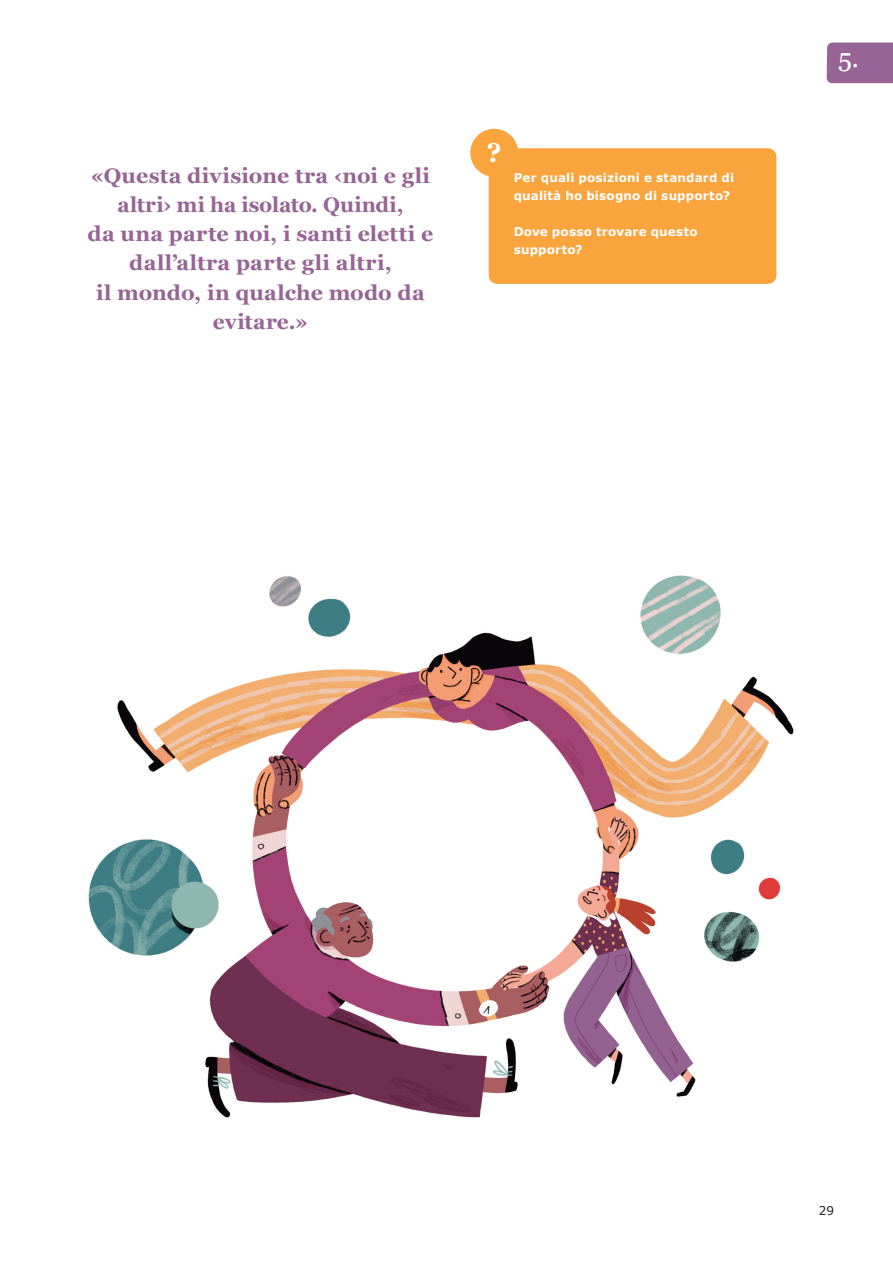
<style>
.page{position:relative;width:893px;height:1263px;background:#fff}
.page>*{position:absolute;margin:0;border:0;box-sizing:border-box;transform-origin:0 0}
.t1{font:700 27.15px "Georgia";color:#fff}
.t2{font:26.1px "Georgia";color:#fff}
.t3{font:700 21px/29.2px "Georgia";letter-spacing:.005em;color:#976595;text-align:center}
.t4{font:700 12px/18px "Verdana";letter-spacing:.015em;color:#fff}
.t5{font:12px "Verdana";color:#231f20}
</style>
<div class="page">
<img style="left:88px;top:575px;width:706px;height:543px">
<div style="left:826px;top:42px;width:67px;height:42px;background:#976595"></div>
<div style="left:497px;top:157px;width:271px;height:119px;background:#f9a43d"></div>
<div style="left:489px;top:148px;width:287px;height:136px;border:16px solid #f9a43d"></div>
<div style="left:480px;top:139px;width:28px;height:28px;background:#f9a43d;border-radius:50%"></div>
<div style="left:470px;top:129px;width:48px;height:48px;border:20px solid #f9a43d;border-radius:50%"></div>
<p class="t3" style="left:87px;top:160px;width:347px">«Questa divisione tra ‹noi e gli altri› mi ha isolato. Quindi,<br>da una parte noi, i santi eletti e dall’altra parte gli altri,<br>il mondo, in qualche modo da evitare.»</p>
<p class="t1" style="left:487px;top:132px;width:16px">?</p>
<p class="t4" style="left:514px;top:169px;width:222px">Per quali posizioni e standard di qualità ho bisogno di supporto?</p>
<p class="t4" style="left:514px;top:223px;width:185px">Dove posso trovare questo supporto?</p>
<p class="t2" style="left:838px;top:39px;width:22px">5.</p>
<p class="t5" style="left:819px;top:1203px;width:17px">29</p>
</div>
